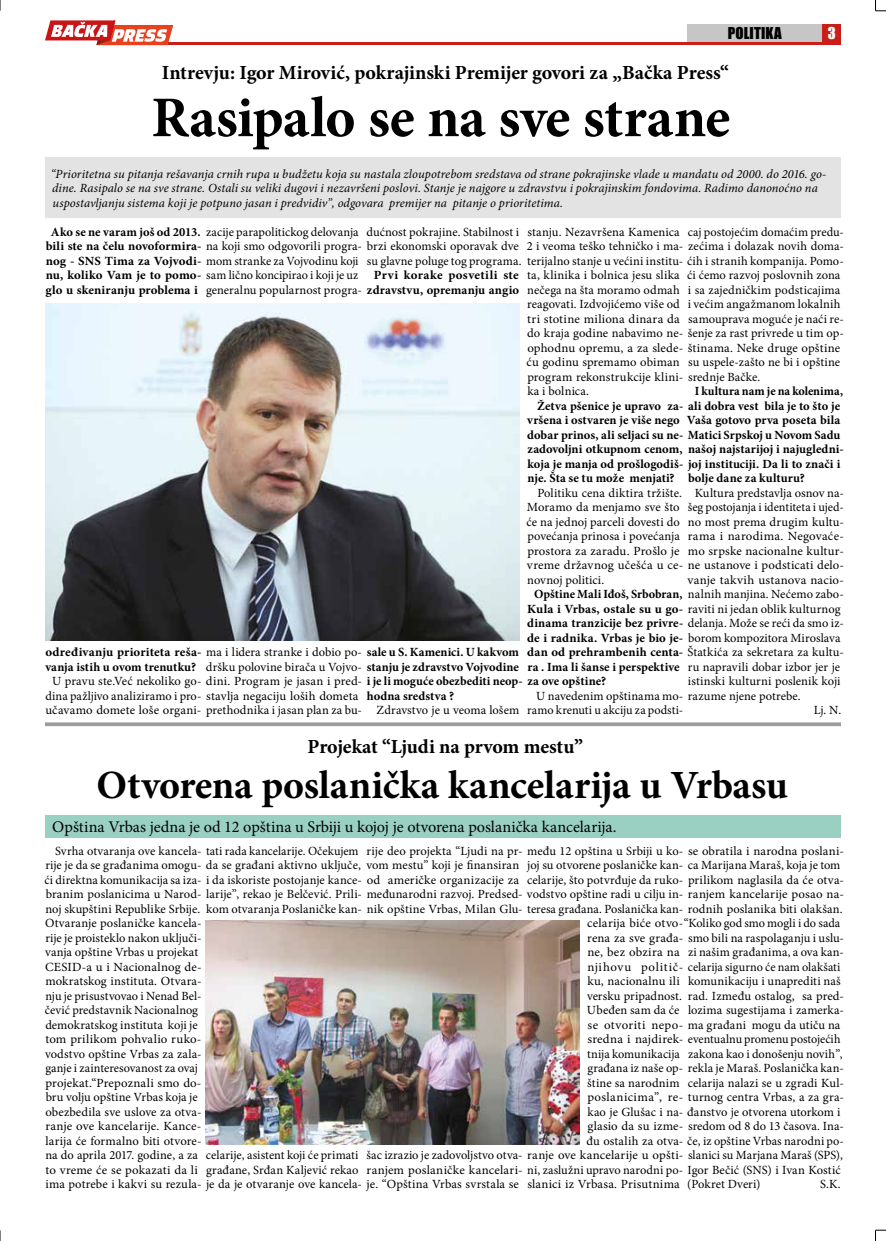
<style>
.page{position:relative;width:886px;height:1241px;background:#fff}
.page>*{position:absolute;margin:0;border:0;box-sizing:border-box;transform-origin:0 0}
.t1{font:700 57.5px "Minion Pro";letter-spacing:-.01em;color:#000}
.t2{font:700 40px "Minion Pro";letter-spacing:-.005em;color:#000}
.t3{font:700 20px "Minion Pro";letter-spacing:-.005em;color:#000}
.t4{font:16.25px "Minion Pro";letter-spacing:-.005em;color:#000}
.t5{font:15px "Impact";letter-spacing:.01em;color:#000}
.t6{font:15px "Impact";color:#fff}
.t7{font:12.5px/14.5px "Minion Pro";letter-spacing:.005em;color:#000}
.t8{font:700 12.5px/14.5px "Minion Pro";letter-spacing:.005em;color:#000}
.t9{font:italic 12.5px/14.5px "Minion Pro";letter-spacing:.005em;color:#000}
.t10{font:700 12.5px "Minion Pro";letter-spacing:.03em;color:#000}
.s1{font-weight:400}
.s2{font-weight:700}
</style>
<div class="page">
<svg style="left:875px;top:0;width:11px;height:12px"></svg>
<svg style="left:875px;top:1229px;width:11px;height:11px"></svg>
<div style="left:687px;top:24px;width:135px;height:19px;background:#c6c6c6"></div>
<div style="left:822px;top:24px;width:19px;height:19px;background:#ca1e1a"></div>
<hr style="left:166px;top:43px;width:675px;height:2px;background:#ca1e1a">
<svg style="left:45px;top:20px;width:128px;height:25px"></svg>
<div style="left:45px;top:158px;width:796px;height:60px;background:#e3e3e3"></div>
<svg style="left:45px;top:722px;width:796px;height:4px;background:#a6a6a5"></svg>
<img style="left:45px;top:303px;width:475px;height:337px">
<div style="left:45px;top:814px;width:796px;height:23px;background:#99d0c2"></div>
<img style="left:206px;top:920px;width:374px;height:224px">
<p class="t5" style="left:728px;top:22px;width:55px">POLITIKA</p>
<p class="t6" style="left:828px;top:22px;width:9px">3</p>
<h3 class="t3" style="left:162px;top:59px;width:569px">Intrevju: Igor Mirović, pokrajinski Premijer govori za „Bačka Press“</h3>
<h1 class="t1" style="left:151px;top:77px;width:580px">Rasipalo se na sve strane</h1>
<p class="t9" style="left:51px;top:166px;width:777px">“Prioritetna su pitanja rešavanja crnih rupa u budžetu koja su nastala zloupotrebom sredstava od strane pokrajinske vlade u mandatu od 2000. do 2016. go&shy;dine. Rasipalo se na sve strane. Ostali su veliki dugovi i nezavršeni poslovi. Stanje je najgore u zdravstvu i pokrajinskim fondovima. Radimo danonoćno na uspostavljanju sistema koji je potpuno jasan i predvidiv”, odgovara premijer na pitanje o prioritetima.</p>
<p class="t8" style="left:45px;top:224px;width:475px;text-indent:5px">Ako se ne varam još od 2013.<br>bili ste na čelu novoformira- <span class="s1">na koji smo odgovorili progra- brzi ekonomski oporavak dve </span>nog - SNS Tima za Vojvodi- <span class="s1">mom stranke za Vojvodinu koji<br></span>nu, koliko Vam je to pomo- <span class="s1">sam lično koncipirao i koji je uz<br></span>glo u skeniranju problema i</p>
<p class="t7" style="left:206px;top:224px;width:154px">zacije parapolitickog delovanja</p>
<p class="t7" style="left:367px;top:224px;width:154px">dućnost pokrajine. Stabilnost i</p>
<p class="t7" style="left:367px;top:253px;width:156px">su glavne poluge tog programa.</p>
<p class="t10" style="left:374px;top:266px;width:147px">Prvi korake posvetili ste</p>
<p class="t7" style="left:688px;top:224px;width:158px">caj postojećim domaćim predu-</p>
<p class="t7" style="left:687px;top:268px;width:158px">ći ćemo razvoj poslovnih zona i sa zajedničkim podsticajima i većim angažmanom lokalnih samouprava moguće je naći re-</p>
<p class="t7" style="left:688px;top:355px;width:154px">su uspele-zašto ne bi i opštine</p>
<p class="t8" style="left:695px;top:384px;width:150px">I kultura nam je na kolenima,</p>
<p class="t8" style="left:687px;top:413px;width:155px">Vaša gotovo prva poseta bila</p>
<p class="t7" style="left:526px;top:224px;width:319px">stanju. Nezavršena Kamenica<br>2 i veoma teško tehničko i ma- zećima i dolazak novih doma&shy;terijalno stanje u većini institu- ćih i stranih kompanija. Pomo&shy;ta, klinika i bolnica jesu slika<br>nečega na šta moramo odmah<br>reagovati. Izdvojićemo više od<br>tri stotine miliona dinara da<br>do kraja godine nabavimo ne- šenje za rast privrede u tim op&shy;ophodnu opremu, a za slede- štinama. Neke druge opštine ću godinu spremamo obiman<br>program rekonstrukcije klini- srednje Bačke.<br>ka i bolnica.</p>
<p class="t8" style="left:527px;top:398px;width:318px;text-indent:10px">Žetva pšenice je upravo za- ali dobra vest bila je to što je vršena i ostvaren je više nego<br>dobar prinos, ali seljaci su ne- Matici Srpskoj u Novom Sadu zadovoljni otkupnom cenom, našoj najstarijoj i najugledni&shy;koja je manja od prošlogodiš- joj instituciji. Da li to znači i nje. Šta se tu može menjati?</p>
<p class="t7" style="left:526px;top:485px;width:319px;text-indent:11px">Politiku cena diktira tržište.<br>Moramo da menjamo sve što<br>će na jednoj parceli dovesti do<br>povećanja prinosa i povećanja<br>prostora za zaradu. Prošlo je<br>vreme državnog učešća u ce- ne ustanove i podsticati delo&shy;novnoj politici.</p>
<p class="t8" style="left:527px;top:587px;width:318px;text-indent:7px">Opštine Mali Iđoš, Srbobran, <span class="s1">nalnih manjina. Nećemo zabo-</span>Kula i Vrbas, ostale su u go- <span class="s1">raviti ni jedan oblik kulturnog </span>dinama tranzicije bez privre- <span class="s1">delanja. Može se reći da smo iz&shy;</span>de i radnika. Vrbas je bio je- <span class="s1">borom kompozitora Miroslava </span>dan od prehrambenih centa- <span class="s1">Štatkića za sekretara za kultu&shy;</span>ra . Ima li šanse i perspektive</p>
<p class="t7" style="left:527px;top:688px;width:275px;text-indent:9px">U navedenim opštinama mo- razume njene potrebe. ramo krenuti u akciju za podsti-</p>
<p class="t7" style="left:206px;top:282px;width:314px">generalnu popularnost progra- <span class="s2">zdravstvu, opremanju angio</span></p>
<p class="t8" style="left:688px;top:471px;width:118px">bolje dane za kulturu?</p>
<p class="t7" style="left:688px;top:485px;width:158px;text-align:center">Kultura predstavlja osnov na&shy;šeg postojanja i identiteta i ujed&shy;no most prema drugim kultu&shy;rama i narodima. Negovaće&shy;mo srpske nacionalne kultur-</p>
<p class="t7" style="left:687px;top:572px;width:158px">vanje takvih ustanova nacio-</p>
<p class="t8" style="left:46px;top:645px;width:475px">određivanju prioriteta reša- <span class="s1">ma i lidera stranke i dobio po-</span> sale u S. Kamenici. U kakvom</p>
<p class="t8" style="left:45px;top:659px;width:152px">vanja istih u ovom trenutku?</p>
<p class="t7" style="left:52px;top:674px;width:555px">U pravu ste.Već nekoliko go- dini. Program je jasan i pred- <span class="s2">i je li moguće obezbediti neop- za ove opštine?</span></p>
<p class="t7" style="left:45px;top:688px;width:315px">dina pažljivo analiziramo i pro- stavlja negaciju loših dometa</p>
<p class="t7" style="left:45px;top:703px;width:318px">učavamo domete loše organi- prethodnika i jasan plan za bu-</p>
<p class="t7" style="left:206px;top:659px;width:314px">dršku polovine birača u Vojvo- <span class="s2">stanju je zdravstvo Vojvodine</span></p>
<p class="t7" style="left:688px;top:659px;width:154px">ru napravili dobar izbor jer je istinski kulturni poslenik koji</p>
<p class="t7" style="left:814px;top:703px;width:29px">Lj. N.</p>
<p class="t8" style="left:367px;top:688px;width:89px">hodna sredstva ?</p>
<p class="t7" style="left:376px;top:703px;width:144px">Zdravstvo je u veoma lošem</p>
<h3 class="t3" style="left:307px;top:732px;width:277px">Projekat “Ljudi na prvom mestu”</h3>
<h2 class="t2" style="left:97px;top:757px;width:693px">Otvorena poslanička kancelarija u Vrbasu</h2>
<h3 class="t4" style="left:52px;top:815px;width:566px">Opština Vrbas jedna je od 12 opština u Srbiji u kojoj je otvorena poslanička kancelarija.</h3>
<p class="t7" style="left:45px;top:843px;width:801px;text-indent:11px">Svrha otvaranja ove kancela- tati rada kancelarije. Očekujem<br>rije je da se građanima omogu- da se građani aktivno uključe, vom mestu” koji je finansiran<br>ći direktna komunikacija sa iza- i da iskoriste postojanje kance- od američke organizacije za<br>branim poslanicima u Narod- larije”, rekao je Belčević. Prili- međunarodni razvoj. Predsed- vodstvo opštine radi u cilju in- ranjem kancelarije posao na&shy;noj skupštini Republike Srbije.<br>Otvaranje poslaničke kancela-<br>rije je proisteklo nakon uključi-<br>vanja opštine Vrbas u projekat<br>CESID-a u i Nacionalnog de-<br>mokratskog instituta. Otvara-<br>nju je prisustvovao i Nenad Bel-<br>čević predstavnik Nacionalnog<br>demokratskog instituta koji je<br>tom prilikom pohvalio ruko-<br>vodstvo opštine Vrbas za zala-<br>ganje i zainteresovanost za ovaj<br>projekat.“Prepoznali smo do-<br>bru volju opštine Vrbas koja je<br>obezbedila sve uslove za otva-<br>ranje ove kancelarije. Kance-<br>larija će formalno biti otvore-<br>na do aprila 2017. godine, a za<br>to vreme će se pokazati da li<br>ima potrebe i kakvi su rezula- je da je otvaranje ove kancela- je. “Opština Vrbas svrstala se</p>
<p class="t7" style="left:367px;top:843px;width:479px">rije deo projekta “Ljudi na pr- među 12 opština u Srbiji u ko- se obratila i narodna poslani-</p>
<p class="t7" style="left:527px;top:857px;width:318px">joj su otvorene poslaničke kan- ca Marijana Maraš, koja je tom celarije, što potvrđuje da ruko- prilikom naglasila da će otva-</p>
<p class="t7" style="left:586px;top:915px;width:259px">celarija biće otvo-“Koliko god smo mogli i do sada rena za sve građa- smo bili na raspolaganju i uslu&shy;ne, bez obzira na<br>njihovu politič- celarija sigurno će nam olakšati ku, nacionalnu ili<br>versku pripadnost.<br>Ubeđen sam da će<br>se otvoriti nepo- ma građani mogu da utiču na sredna i najdirek- eventualnu promenu postojećih tnija komunikacija<br>građana iz naše op- rekla je Maraš. Poslanička kan&shy;štine sa narodnim<br>poslanicima”, re- turnog centra Vrbas, a za gra&shy;kao je Glušac i na- đanstvo je otvorena utorkom i glasio da su izme- sredom od 8 do 13 časova. Ina&shy;đu ostalih za otva- če, iz opštine Vrbas narodni po-</p>
<p class="t7" style="left:527px;top:1176px;width:154px">slanici iz Vrbasa. Prisutnima</p>
<p class="t7" style="left:206px;top:901px;width:638px">kom otvaranja Poslaničke kan- nik opštine Vrbas, Milan Glu- teresa građana. Poslanička kan- rodnih poslanika biti olakšan.</p>
<p class="t7" style="left:688px;top:944px;width:157px">zi našim građanima, a ova kan-</p>
<p class="t7" style="left:688px;top:973px;width:158px">komunikaciju i unaprediti naš rad. Između ostalog, sa pred&shy;lozima sugestijama i zamerka-</p>
<p class="t7" style="left:688px;top:1046px;width:156px">zakona kao i donošenju novih”,</p>
<p class="t7" style="left:688px;top:1075px;width:158px">celarija nalazi se u zgradi Kul-</p>
<p class="t7" style="left:206px;top:1147px;width:154px">celarije, asistent koji će primati građane, Srđan Kaljević rekao</p>
<p class="t7" style="left:366px;top:1147px;width:478px">šac izrazio je zadovoljstvo otva- ranje ove kancelarije u opšti- slanici su Marjana Maraš (SPS), ranjem poslaničke kancelari- ni, zaslužni upravo narodni po- Igor Bečić (SNS) i Ivan Kostić</p>
<p class="t7" style="left:687px;top:1176px;width:75px">(Pokret Dveri)</p>
<p class="t7" style="left:820px;top:1176px;width:22px">S.K.</p>
</div>
